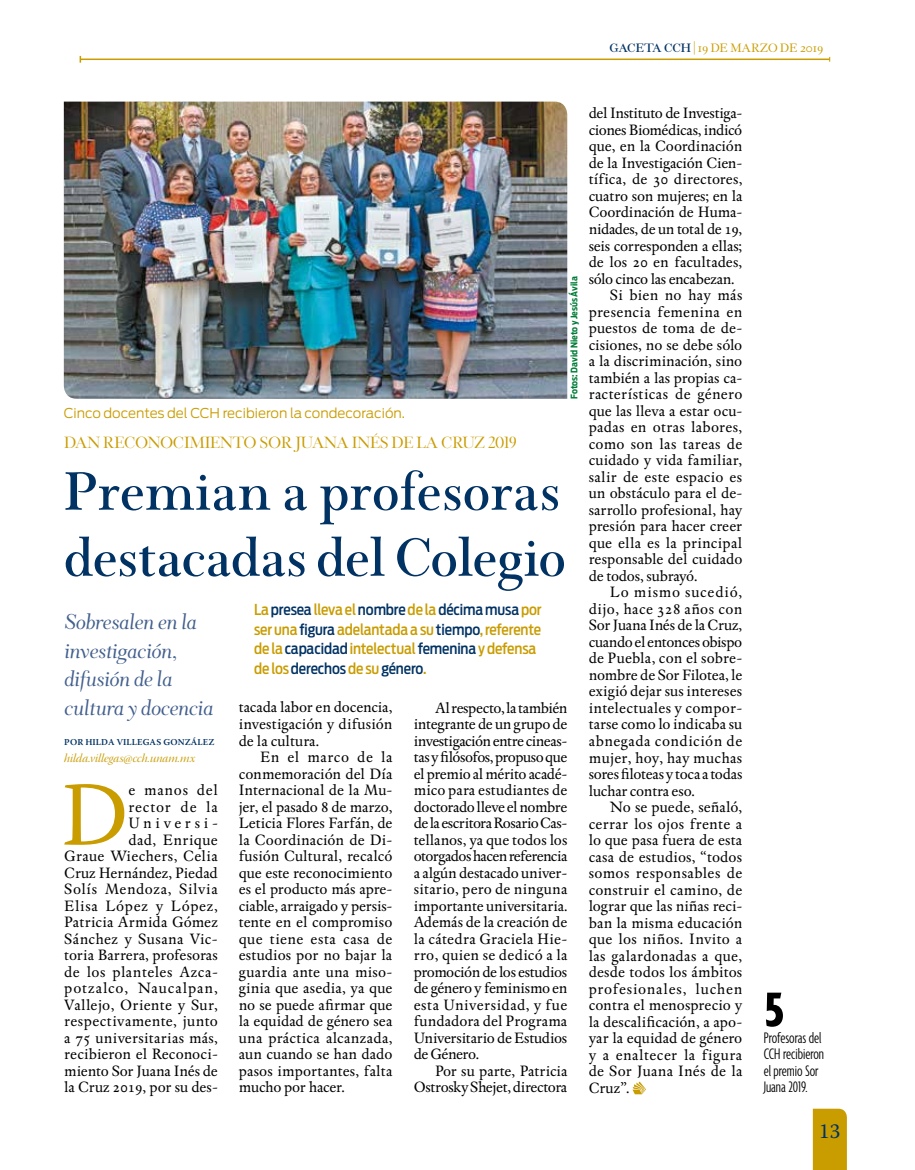
<style>
.page{position:relative;width:915px;height:1170px;background:#fff}
.page>*{position:absolute;margin:0;border:0;box-sizing:border-box;transform-origin:0 0}
.t1{font:90.9px "Warnock Pro";color:#c99c00}
.t2{font:600 60px/66px "Wessex";letter-spacing:-.015em;color:#003263}
.t3{font:700 condensed 52.5px "Agenda";color:#000}
.t4{font:italic 24px/28.8px "Wessex";letter-spacing:-.02em;color:#425f8d}
.t5{font:21px "Warnock Pro";color:#003263}
.t6{font:18px "Wessex Roman Titling";letter-spacing:-.02em;color:#c99c00}
.t7{font:300 extra-condensed 16.5px/16.5px "Agenda";color:#000}
.t8{font:15.75px/16.5px "Espinosa Nova";color:#000;text-align:justify}
.t9{font:15.75px/16.5px "Espinosa Nova";letter-spacing:-.02em;color:#000;text-align:right}
.t10{font:15.75px "Espinosa Nova";letter-spacing:.02em;color:#000}
.t11{font:15.75px "Espinosa Nova";letter-spacing:.025em;color:#000}
.t12{font:15.75px "Espinosa Nova";letter-spacing:-.03em;color:#000}
.t13{font:15.75px "Espinosa Nova";letter-spacing:-.025em;color:#000}
.t14{font:15.75px "Espinosa Nova";letter-spacing:.03em;color:#000}
.t15{font:15.75px "Espinosa Nova";letter-spacing:.04em;color:#000}
.t16{font:15.75px "Espinosa Nova";letter-spacing:.055em;color:#000}
.t17{font:500 15px/19.5px "Antenna Cond";letter-spacing:-.005em;color:#c99c00}
.t18{font:300 13.5px "Antenna";color:#c99c00}
.t19{font:13.5px "Wessex";color:#c99c00}
.t20{font:12px "Warnock Pro It Disp";color:#c99c00}
.t21{font:700 9px "Antenna Cond";color:#007c37}
.t22{font:600 9px "Warnock Pro";letter-spacing:.01em;color:#003263}
.s1{font-weight:600;color:#003263}
.s2{color:#003263}
</style>
<div class="page">
<div style="left:812px;top:1108px;width:34px;height:61px;background:#c99c00"></div>
<hr style="left:80px;top:59px;width:749px;height:1px;background:#c99c00">
<svg style="left:632px;top:1081px;width:13px;height:13px"></svg>
<img style="left:64px;top:102px;width:503px;height:297px">
<p class="t19" style="left:609px;top:40px;width:215px"><span class="s1">GACETA CCH</span> | 19 DE MARZO DE 2019</p>
<p class="t18" style="left:64px;top:405px;width:343px">Cinco docentes del CCH recibieron la condecoración.</p>
<p class="t6" style="left:64px;top:433px;width:454px">DAN RECONOCIMIENTO SOR JUANA INÉS DE LA CRUZ 2019</p>
<p class="t21" style="left:568px;top:399px;width:124px;rotate:-90deg">Fotos: David Nieto y Jesús Ávila</p>
<h2 class="t2" style="left:64px;top:459px;width:503px">Premian a profesoras destacadas del Colegio</h2>
<h3 class="t4" style="left:64px;top:607px;width:151px">Sobresalen en la investigación, difusión de la cultura y docencia</h3>
<p class="t22" style="left:64px;top:737px;width:151px">POR HILDA VILLEGAS GONZÁLEZ</p>
<p class="t20" style="left:64px;top:751px;width:132px">hilda.villegas@cch.unam.mx</p>
<h1 class="t1" style="left:61px;top:760px;width:68px">D</h1>
<p class="t8" style="left:64px;top:782px;width:155px;text-align:right">e manos del<br>rector de la<br>Universi-<br>dad, Enrique<br>Graue Wiechers, Celia<br>Cruz Hernández, Piedad<br>Solís Mendoza, Silvia<br>Elisa López y López,<br>Patricia Armida Gómez<br>Sánchez y Susana Vic&shy;toria Barrera, profesoras de los planteles Azca&shy;potzalco, Naucalpan,<br>Vallejo, Oriente y Sur, respectivamente, junto a 75 universitarias más, recibieron el Reconoci&shy;miento Sor Juana Inés de la Cruz 2019, por su des-</p>
<p class="t17" style="left:254px;top:600px;width:289px">La <span class="s2">presea</span> lleva el <span class="s2">nombre</span> de la <span class="s2">décima musa</span> por ser una <span class="s2">figura</span> adelantada a su <span class="s2">tiempo</span>, referente de la <span class="s2">capacidad</span> intelectual <span class="s2">femenina</span> y defensa de los <span class="s2">derechos</span> de su <span class="s2">género</span>.</p>
<p class="t8" style="left:239px;top:699px;width:155px">tacada labor en docencia, investigación y difusión de la cultura.</p>
<p class="t8" style="left:239px;top:749px;width:155px;text-indent:21px">En el marco de la conmemoración del Día Internacional de la Mu&shy;jer, el pasado 8 de marzo, Leticia Flores Farfán, de la Coordinación de Di&shy;fusión Cultural, recalcó que este reconocimiento es el producto más apre&shy;ciable, arraigado y persis&shy;tente en el compromiso que tiene esta casa de estudios por no bajar la guardia ante una miso&shy;ginia que asedia, ya que no se puede afirmar que la equidad de género sea una práctica alcanzada, aun cuando se han dado pasos importantes, falta mucho por hacer.</p>
<p class="t8" style="left:413px;top:699px;width:155px;text-indent:21px">Al respecto, la también integrante de un grupo de investigación entre cineas&shy;tas y filósofos, propuso que el premio al mérito acadé&shy;mico para estudiantes de doctorado lleve el nombre de la escritora Rosario Cas&shy;tellanos, ya que todos los otorgados hacen referencia a algún destacado univer&shy;sitario, pero de ninguna importante universitaria.<br>Además de la creación de la cátedra Graciela Hie&shy;rro, quien se dedicó a la promoción de los estudios de género y feminismo en esta Universidad, y fue fundadora del Programa Universitario de Estudios de Género.</p>
<p class="t9" style="left:413px;top:1062px;width:155px">Por su parte, Patricia<br>Ostrosky Shejet, directora</p>
<p class="t9" style="left:588px;top:105px;width:155px">del Instituto de Investiga-</p>
<p class="t12" style="left:588px;top:121px;width:155px">ciones Biomédicas, indicó</p>
<p class="t8" style="left:588px;top:138px;width:155px">que, en la Coordinación</p>
<p class="t9" style="left:588px;top:155px;width:155px">de la Investigación Cien-</p>
<p class="t8" style="left:588px;top:171px;width:155px">tífica, de 30 directores,</p>
<p class="t8" style="left:588px;top:188px;width:155px">cuatro son mujeres; en la</p>
<p class="t8" style="left:588px;top:204px;width:155px">Coordinación de Huma-</p>
<p class="t9" style="left:588px;top:221px;width:155px">nidades, de un total de 19,</p>
<p class="t9" style="left:588px;top:238px;width:155px">seis corresponden a ellas;</p>
<p class="t8" style="left:588px;top:254px;width:155px">de los 20 en facultades,</p>
<p class="t13" style="left:588px;top:269px;width:147px">sólo cinco las encabezan.</p>
<p class="t8" style="left:609px;top:287px;width:134px">Si bien no hay más</p>
<p class="t8" style="left:588px;top:304px;width:155px">presencia femenina en</p>
<p class="t8" style="left:588px;top:320px;width:155px">puestos de toma de de-</p>
<p class="t8" style="left:588px;top:337px;width:155px">cisiones, no se debe sólo</p>
<p class="t8" style="left:588px;top:353px;width:155px">a la discriminación, sino</p>
<p class="t8" style="left:588px;top:370px;width:155px">también a las propias ca-</p>
<p class="t8" style="left:588px;top:386px;width:155px">racterísticas de género</p>
<p class="t8" style="left:588px;top:403px;width:155px">que las lleva a estar ocu-</p>
<p class="t10" style="left:588px;top:418px;width:155px">padas en otras labores,</p>
<p class="t8" style="left:588px;top:436px;width:155px">como son las tareas de</p>
<p class="t8" style="left:588px;top:452px;width:155px">cuidado y vida familiar,</p>
<p class="t10" style="left:588px;top:468px;width:155px">salir de este espacio es</p>
<p class="t8" style="left:588px;top:485px;width:155px">un obstáculo para el de-</p>
<p class="t8" style="left:588px;top:502px;width:155px">sarrollo profesional, hay</p>
<p class="t8" style="left:588px;top:518px;width:155px">presión para hacer creer</p>
<p class="t10" style="left:588px;top:534px;width:155px">que ella es la principal</p>
<p class="t8" style="left:588px;top:551px;width:155px">responsable del cuidado</p>
<p class="t9" style="left:588px;top:568px;width:110px">de todos, subrayó.</p>
<p class="t16" style="left:609px;top:583px;width:134px">Lo mismo sucedió,</p>
<p class="t14" style="left:588px;top:600px;width:155px">dijo, hace 328 años con</p>
<p class="t8" style="left:588px;top:617px;width:155px">Sor Juana Inés de la Cruz,</p>
<p class="t12" style="left:588px;top:633px;width:155px">cuando el entonces obispo</p>
<p class="t8" style="left:588px;top:650px;width:155px">de Puebla, con el sobre-</p>
<p class="t13" style="left:588px;top:666px;width:155px">nombre de Sor Filotea, le</p>
<p class="t8" style="left:588px;top:683px;width:155px">exigió dejar sus intereses</p>
<p class="t10" style="left:588px;top:699px;width:155px">intelectuales y compor-</p>
<p class="t8" style="left:588px;top:716px;width:155px">tarse como lo indicaba su</p>
<p class="t11" style="left:588px;top:732px;width:155px">abnegada condición de</p>
<p class="t8" style="left:588px;top:749px;width:155px">mujer, hoy, hay muchas</p>
<p class="t8" style="left:588px;top:766px;width:155px">sores filoteas y toca a todas</p>
<p class="t8" style="left:588px;top:782px;width:108px">luchar contra eso.</p>
<p class="t8" style="left:609px;top:799px;width:134px">No se puede, señaló,</p>
<p class="t8" style="left:588px;top:815px;width:155px">cerrar los ojos frente a</p>
<p class="t8" style="left:588px;top:832px;width:155px">lo que pasa fuera de esta</p>
<p class="t8" style="left:588px;top:848px;width:155px">casa de estudios, “todos</p>
<p class="t14" style="left:588px;top:864px;width:155px">somos responsables de</p>
<p class="t8" style="left:588px;top:881px;width:155px">construir el camino, de</p>
<p class="t8" style="left:588px;top:898px;width:155px">lograr que las niñas reci-</p>
<p class="t8" style="left:588px;top:914px;width:155px">ban la misma educación</p>
<p class="t11" style="left:588px;top:930px;width:155px">que los niños. Invito a</p>
<p class="t8" style="left:588px;top:947px;width:155px">las galardonadas a que,</p>
<p class="t8" style="left:588px;top:964px;width:155px">desde todos los ámbitos</p>
<p class="t15" style="left:588px;top:979px;width:155px">profesionales, luchen</p>
<p class="t8" style="left:588px;top:997px;width:155px">contra el menosprecio y</p>
<p class="t8" style="left:588px;top:1013px;width:155px">la descalificación, a apo-</p>
<p class="t8" style="left:588px;top:1030px;width:155px">yar la equidad de género</p>
<p class="t11" style="left:588px;top:1045px;width:155px">y a enaltecer la figura</p>
<p class="t8" style="left:588px;top:1063px;width:155px">de Sor Juana Inés de la</p>
<p class="t8" style="left:588px;top:1079px;width:42px">Cruz”.</p>
<h3 class="t3" style="left:763px;top:978px;width:22px">5</h3>
<p class="t7" style="left:763px;top:1028px;width:62px">Profesoras del<br>CCH recibieron el premio Sor<br>Juana 2019.</p>
<h3 class="t5" style="left:819px;top:1118px;width:23px">13</h3>
</div>
